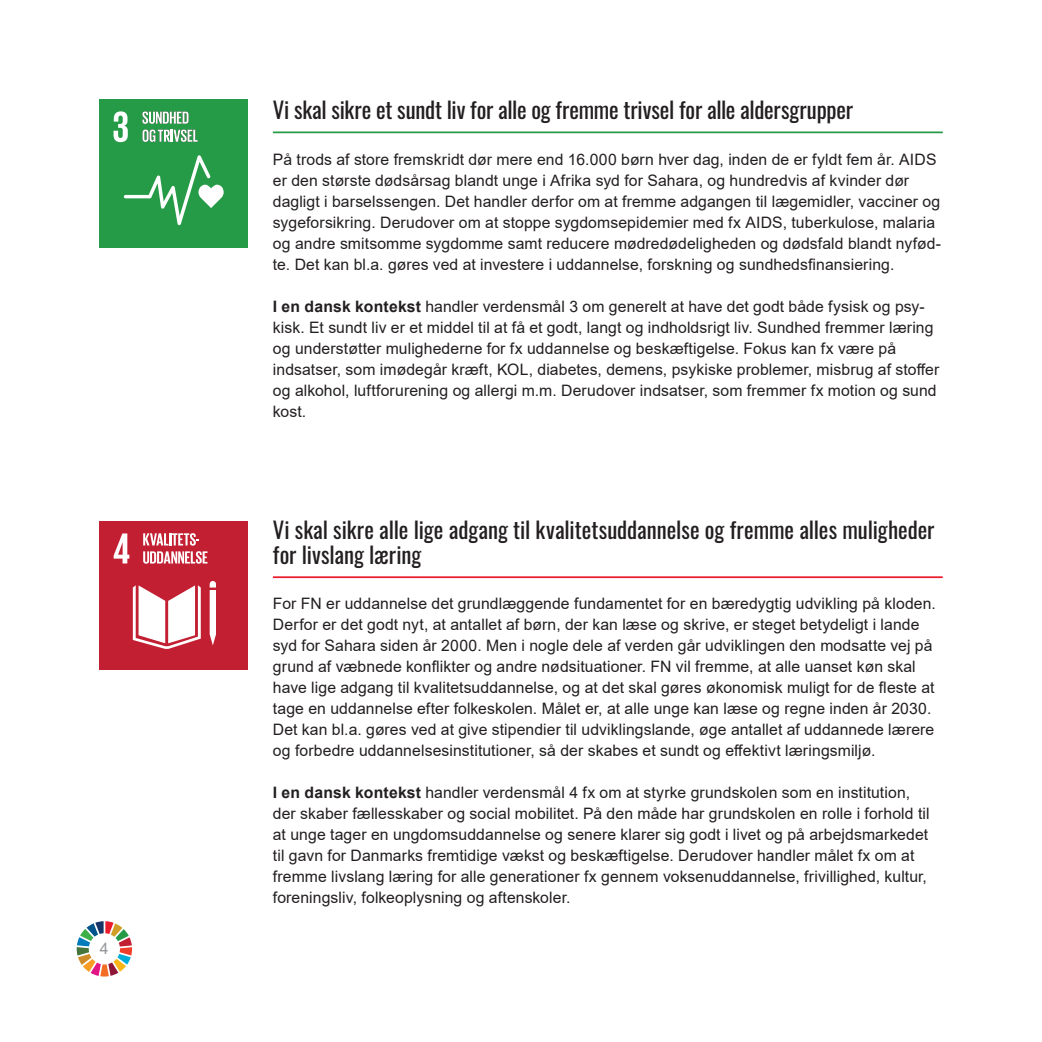
<style>
.page{position:relative;width:1042px;height:1042px;background:#fff}
.page>*{position:absolute;margin:0;border:0;box-sizing:border-box;transform-origin:0 0}
.t1{font:22.75px/24.5px "Oswald";letter-spacing:-.005em;color:#231f20}
.t2{font:15.75px/21px "Arial";letter-spacing:.005em;color:#231f20}
.t3{font:15.75px "Arial";color:#939598}
.s1{font-weight:700}
</style>
<div class="page">
<svg style="left:77px;top:921px;width:55px;height:55px"></svg>
<div style="left:99px;top:99px;width:149px;height:149px;background:#269b47"></div>
<svg style="left:114px;top:111px;width:14px;height:31px"></svg>
<svg style="left:124px;top:155px;width:100px;height:70px"></svg>
<svg style="left:142px;top:111px;width:56px;height:31px"></svg>
<div style="left:99px;top:521px;width:149px;height:149px;background:#c21f32"></div>
<svg style="left:114px;top:533px;width:15px;height:30px"></svg>
<svg style="left:210px;top:581px;width:6px;height:64px"></svg>
<svg style="left:133px;top:585px;width:68px;height:64px"></svg>
<svg style="left:143px;top:533px;width:56px;height:12px"></svg>
<svg style="left:143px;top:551px;width:64px;height:13px"></svg>
<hr style="left:273px;top:131px;width:670px;height:2px;background:#269b47">
<hr style="left:273px;top:576px;width:670px;height:2px;background:#eb1c2c">
<p class="t3" style="left:100px;top:938px;width:10px">4</p>
<h1 class="t1" style="left:273px;top:95px;width:581px">Vi skal sikre et sundt liv for alle og fremme trivsel for alle aldersgrupper</h1>
<p class="t2" style="left:273px;top:148px;width:670px">På trods af store fremskridt dør mere end 16.000 børn hver dag, inden de er fyldt fem år. AIDS er den største dødsårsag blandt unge i Afrika syd for Sahara, og hundredvis af kvinder dør dagligt i barselssengen. Det handler derfor om at fremme adgangen til lægemidler, vacciner og sygeforsikring. Derudover om at stoppe sygdomsepidemier med fx AIDS, tuberkulose, malaria og andre smitsomme sygdomme samt reducere mødredødeligheden og dødsfald blandt nyfød&shy;te. Det kan bl.a. gøres ved at investere i uddannelse, forskning og sundhedsfinansiering.</p>
<p class="t2" style="left:273px;top:295px;width:668px"><span class="s1">I en dansk kontekst</span> handler verdensmål 3 om generelt at have det godt både fysisk og psy&shy;kisk. Et sundt liv er et middel til at få et godt, langt og indholdsrigt liv. Sundhed fremmer læring og understøtter mulighederne for fx uddannelse og beskæftigelse. Fokus kan fx være på indsatser, som imødegår kræft, KOL, diabetes, demens, psykiske problemer, misbrug af stoffer og alkohol, luftforurening og allergi m.m. Derudover indsatser, som fremmer fx motion og sund kost.</p>
<h1 class="t1" style="left:273px;top:516px;width:663px">Vi skal sikre alle lige adgang til kvalitetsuddannelse og fremme alles muligheder for livslang læring</h1>
<p class="t2" style="left:273px;top:593px;width:664px">For FN er uddannelse det grundlæggende fundamentet for en bæredygtig udvikling på kloden.<br>Derfor er det godt nyt, at antallet af børn, der kan læse og skrive, er steget betydeligt i lande syd for Sahara siden år 2000. Men i nogle dele af verden går udviklingen den modsatte vej på grund af væbnede konflikter og andre nødsituationer. FN vil fremme, at alle uanset køn skal have lige adgang til kvalitetsuddannelse, og at det skal gøres økonomisk muligt for de fleste at tage en uddannelse efter folkeskolen. Målet er, at alle unge kan læse og regne inden år 2030.<br>Det kan bl.a. gøres ved at give stipendier til udviklingslande, øge antallet af uddannede lærere og forbedre uddannelsesinstitutioner, så der skabes et sundt og effektivt læringsmiljø.</p>
<p class="t2" style="left:273px;top:782px;width:658px"><span class="s1">I en dansk kontekst</span> handler verdensmål 4 fx om at styrke grundskolen som en institution, der skaber fællesskaber og social mobilitet. På den måde har grundskolen en rolle i forhold til at unge tager en ungdomsuddannelse og senere klarer sig godt i livet og på arbejdsmarkedet til gavn for Danmarks fremtidige vækst og beskæftigelse. Derudover handler målet fx om at fremme livslang læring for alle generationer fx gennem voksenuddannelse, frivillighed, kultur, foreningsliv, folkeoplysning og aftenskoler.</p>
</div>
